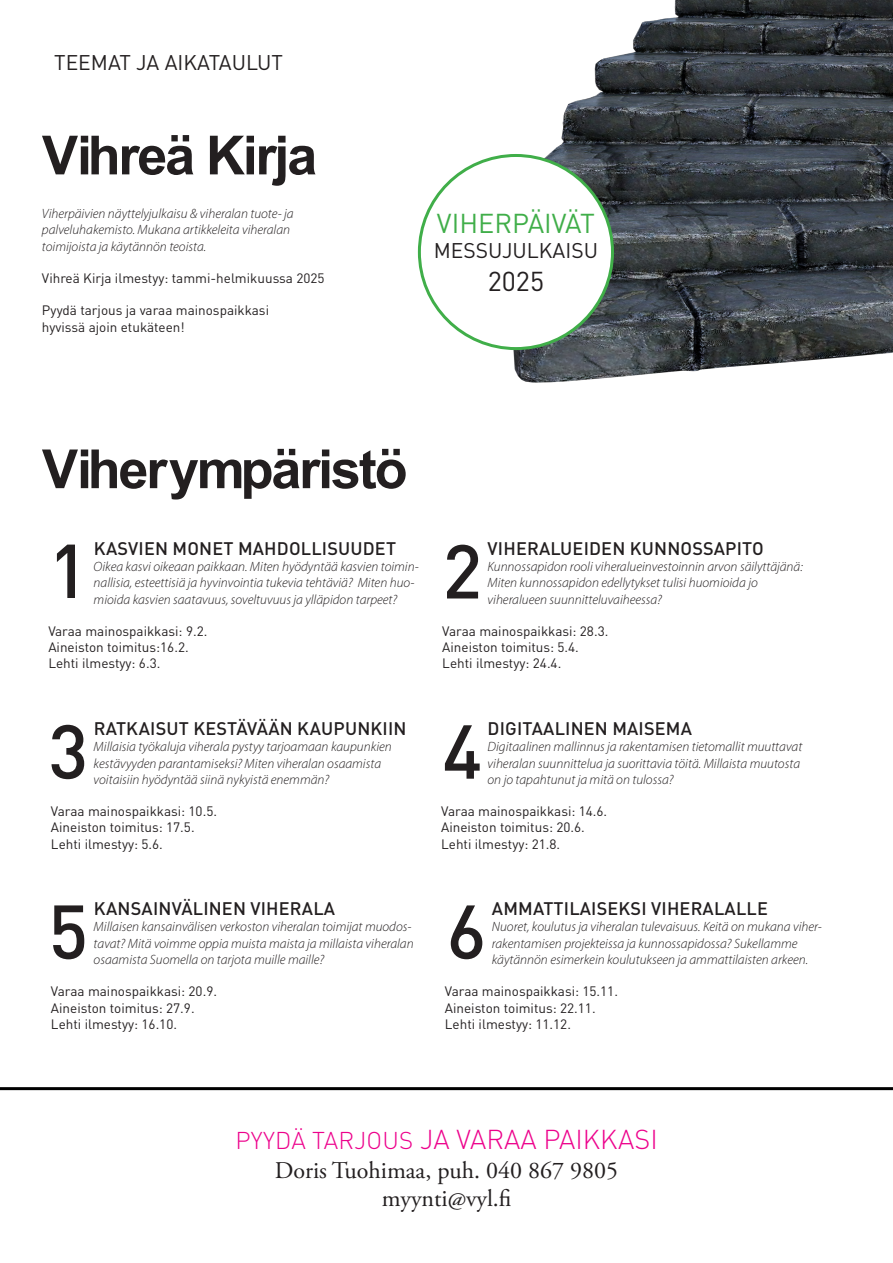
<style>
.page{position:relative;width:893px;height:1263px;background:#fff}
.page>*{position:absolute;margin:0;border:0;box-sizing:border-box;transform-origin:0 0}
.t1{font:500 75px "DINOT";color:#231f20}
.t2{font:700 54px "Arial";letter-spacing:-.04em;color:#231f20}
.t3{font:300 27px "DINOT";color:#ed028c}
.t4{font:27px "DINOT";color:#40ae49}
.t5{font:27px "DINOT";color:#231f20}
.t6{font:24px "Adobe Garamond Pro";color:#231f20}
.t7{font:21px "DINOT";color:#231f20}
.t8{font:500 18px "DINOT";letter-spacing:.01em;color:#231f20}
.t9{font:italic 300 13.5px/16.2px "Myriad Pro";color:#231f20}
.t10{font:13.5px "DINOT";color:#231f20}
.s1{font-size:24px}
</style>
<div class="page">
<img style="left:502px;top:0;width:391px;height:383px">
<svg style="left:0;top:1087px;width:893px;height:4px;background:#3f3f3f"></svg>
<div style="left:419px;top:155px;width:193px;height:194px;background:#fff;border-radius:50%"></div>
<p class="t7" style="left:54px;top:49px;width:230px">TEEMAT JA AIKATAULUT</p>
<p class="t2" style="left:42px;top:117px;width:277px">Vihreä Kirja</p>
<p class="t9" style="left:42px;top:205px;width:253px">Viherpäivien näyttelyjulkaisu &amp; viheralan tuote- ja</p>
<p class="t9" style="left:42px;top:222px;width:250px">palveluhakemisto. Mukana artikkeleita viheralan</p>
<p class="t9" style="left:42px;top:238px;width:166px">toimijoista ja käytännön teoista.</p>
<p class="t10" style="left:42px;top:270px;width:284px">Vihreä Kirja ilmestyy: tammi-helmikuussa 2025</p>
<p class="t10" style="left:42px;top:302px;width:229px">Pyydä tarjous ja varaa mainospaikkasi</p>
<p class="t10" style="left:42px;top:318px;width:144px">hyvissä ajoin etukäteen!</p>
<p class="t4" style="left:437px;top:207px;width:159px">VIHERPÄIVÄT</p>
<p class="t7" style="left:434px;top:238px;width:166px">MESSUJULKAISU</p>
<p class="t5" style="left:488px;top:264px;width:58px">2025</p>
<p class="t2" style="left:42px;top:431px;width:367px">Viherympäristö</p>
<p class="t8" style="left:94px;top:537px;width:304px">KASVIEN MONET MAHDOLLISUUDET</p>
<p class="t9" style="left:94px;top:558px;width:327px">Oikea kasvi oikeaan paikkaan. Miten hyödyntää kasvien toimin&shy;nallisia, esteettisiä ja hyvinvointia tukevia tehtäviä? Miten huo&shy;mioida kasvien saatavuus, soveltuvuus ja ylläpidon tarpeet?</p>
<p class="t10" style="left:48px;top:623px;width:161px">Varaa mainospaikkasi: 9.2.</p>
<p class="t10" style="left:48px;top:639px;width:142px">Aineiston toimitus:16.2.</p>
<p class="t10" style="left:48px;top:655px;width:113px">Lehti ilmestyy: 6.3.</p>
<p class="t8" style="left:488px;top:537px;width:278px">VIHERALUEIDEN KUNNOSSAPITO</p>
<p class="t9" style="left:488px;top:558px;width:317px">Kunnossapidon rooli viheralueinvestoinnin arvon säilyttäjänä:</p>
<p class="t9" style="left:488px;top:575px;width:272px">Miten kunnossapidon edellytykset tulisi huomioida jo</p>
<p class="t9" style="left:488px;top:591px;width:176px">viheralueen suunnitteluvaiheessa?</p>
<p class="t10" style="left:442px;top:623px;width:168px">Varaa mainospaikkasi: 28.3.</p>
<p class="t10" style="left:442px;top:639px;width:138px">Aineiston toimitus: 5.4.</p>
<p class="t10" style="left:442px;top:655px;width:121px">Lehti ilmestyy: 24.4.</p>
<p class="t1" style="left:48px;top:523px;width:41px">1</p>
<p class="t1" style="left:442px;top:523px;width:41px">2</p>
<p class="t8" style="left:94px;top:717px;width:314px">RATKAISUT KESTÄVÄÄN KAUPUNKIIN</p>
<p class="t9" style="left:94px;top:739px;width:300px">Millaisia työkaluja viherala pystyy tarjoamaan kaupunkien</p>
<p class="t9" style="left:94px;top:755px;width:289px">kestävyyden parantamiseksi? Miten viheralan osaamista</p>
<p class="t9" style="left:94px;top:771px;width:237px">voitaisiin hyödyntää siinä nykyistä enemmän?</p>
<p class="t10" style="left:51px;top:803px;width:168px">Varaa mainospaikkasi: 10.5.</p>
<p class="t10" style="left:51px;top:819px;width:145px">Aineiston toimitus: 17.5.</p>
<p class="t10" style="left:51px;top:835px;width:113px">Lehti ilmestyy: 5.6.</p>
<p class="t1" style="left:48px;top:704px;width:41px">3</p>
<p class="t8" style="left:94px;top:897px;width:243px">KANSAINVÄLINEN VIHERALA</p>
<p class="t9" style="left:94px;top:919px;width:322px">Millaisen kansainvälisen verkoston viheralan toimijat muodos&shy;tavat? Mitä voimme oppia muista maista ja millaista viheralan osaamista Suomella on tarjota muille maille?</p>
<p class="t10" style="left:51px;top:983px;width:168px">Varaa mainospaikkasi: 20.9.</p>
<p class="t10" style="left:51px;top:999px;width:145px">Aineiston toimitus: 27.9.</p>
<p class="t10" style="left:51px;top:1015px;width:128px">Lehti ilmestyy: 16.10.</p>
<p class="t1" style="left:48px;top:884px;width:41px">5</p>
<p class="t8" style="left:488px;top:717px;width:206px">DIGITAALINEN MAISEMA</p>
<p class="t9" style="left:488px;top:739px;width:316px">Digitaalinen mallinnus ja rakentamisen tietomallit muuttavat viheralan suunnittelua ja suorittavia töitä. Millaista muutosta on jo tapahtunut ja mitä on tulossa?</p>
<p class="t10" style="left:441px;top:803px;width:168px">Varaa mainospaikkasi: 14.6.</p>
<p class="t10" style="left:441px;top:819px;width:145px">Aineiston toimitus: 20.6.</p>
<p class="t10" style="left:441px;top:835px;width:121px">Lehti ilmestyy: 21.8.</p>
<p class="t1" style="left:442px;top:704px;width:41px">4</p>
<p class="t8" style="left:492px;top:897px;width:277px">AMMATTILAISEKSI VIHERALALLE</p>
<p class="t9" style="left:492px;top:919px;width:332px">Nuoret, koulutus ja viheralan tulevaisuus. Keitä on mukana viher-</p>
<p class="t9" style="left:492px;top:935px;width:307px">rakentamisen projekteissa ja kunnossapidossa? Sukellamme</p>
<p class="t9" style="left:492px;top:951px;width:318px">käytännön esimerkein koulutukseen ja ammattilaisten arkeen.</p>
<p class="t10" style="left:445px;top:983px;width:175px">Varaa mainospaikkasi: 15.11.</p>
<p class="t10" style="left:445px;top:999px;width:152px">Aineiston toimitus: 22.11.</p>
<p class="t10" style="left:445px;top:1015px;width:128px">Lehti ilmestyy: 11.12.</p>
<p class="t1" style="left:447px;top:884px;width:41px">6</p>
<p class="t3" style="left:236px;top:1122px;width:424px"><span class="s1">PYYDÄ TARJOUS</span> JA VARAA PAIKKASI</p>
<p class="t6" style="left:275px;top:1155px;width:345px">Doris Tuohimaa, puh. 040 867 9805</p>
<p class="t6" style="left:382px;top:1184px;width:131px">myynti@vyl.fi</p>
</div>
